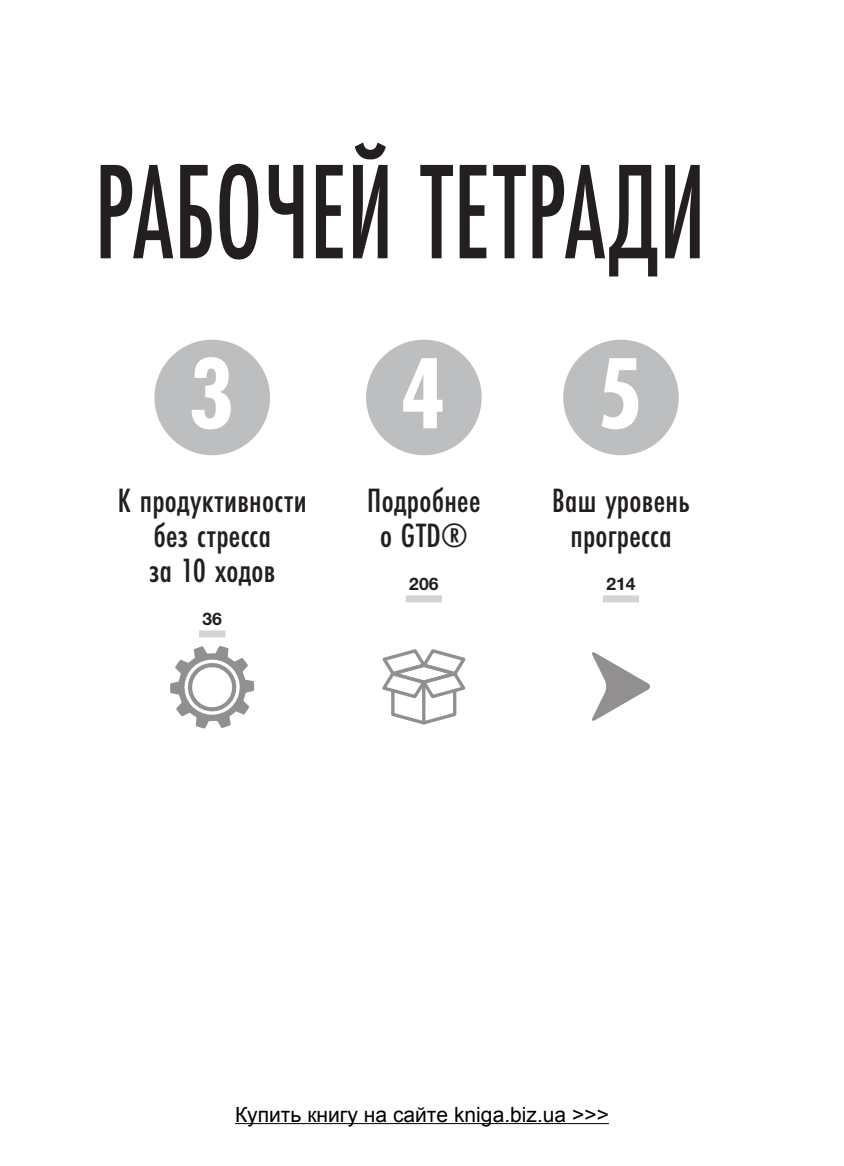
<style>
.page{position:relative;width:844px;height:1166px;background:#fff}
.page>*{position:absolute;margin:0;border:0;box-sizing:border-box;transform-origin:0 0}
.t1{font:500 140px "Futura PT Cond";letter-spacing:.01em;color:#231f20;scale:.8 1}
.t2{font:700 105px "Futura PT Cond";color:#fff}
.t3{font:500 35px/35px "Futura PT Cond";letter-spacing:.01em;color:#231f20;text-align:center}
.t4{font:21px "Arial";color:#000}
.t5{font:700 17.5px "Helvetica Neue Cyr";color:#231f20}
</style>
<div class="page">
<div style="left:154px;top:340px;width:116px;height:115px;background:#bcbec0;border-radius:50%"></div>
<div style="left:366px;top:340px;width:115px;height:115px;background:#bcbec0;border-radius:50%"></div>
<div style="left:563px;top:340px;width:115px;height:115px;background:#bcbec0;border-radius:50%"></div>
<div style="left:199px;top:630px;width:26px;height:7px;background:#d1d3d4"></div>
<div style="left:405px;top:595px;width:37px;height:7px;background:#d1d3d4"></div>
<div style="left:602px;top:595px;width:37px;height:7px;background:#d1d3d4"></div>
<svg style="left:170px;top:646px;width:84px;height:82px"></svg>
<svg style="left:382px;top:649px;width:83px;height:75px"></svg>
<svg style="left:592px;top:652px;width:58px;height:69px"></svg>
<hr style="left:235px;top:1123px;width:373px;height:1px;background:#000">
<h1 class="t1" style="left:95px;top:129px;width:764px">РАБОЧЕЙ ТЕТРАДИ</h1>
<h2 class="t2" style="left:188px;top:332px;width:47px">3</h2>
<h2 class="t2" style="left:400px;top:332px;width:47px">4</h2>
<h2 class="t2" style="left:597px;top:332px;width:47px">5</h2>
<p class="t3" style="left:118px;top:482px;width:190px">К продуктивности без стресса<br>за 10 ходов</p>
<p class="t5" style="left:202px;top:610px;width:21px">36</p>
<p class="t3" style="left:367px;top:482px;width:115px">Подробнее о GTD®</p>
<p class="t5" style="left:409px;top:575px;width:31px">206</p>
<p class="t3" style="left:552px;top:482px;width:139px">Ваш уровень прогресса</p>
<p class="t5" style="left:606px;top:575px;width:31px">214</p>
<p class="t4" style="left:235px;top:1100px;width:375px">Купить книгу на сайте kniga.biz.ua &gt;&gt;&gt;</p>
</div>
